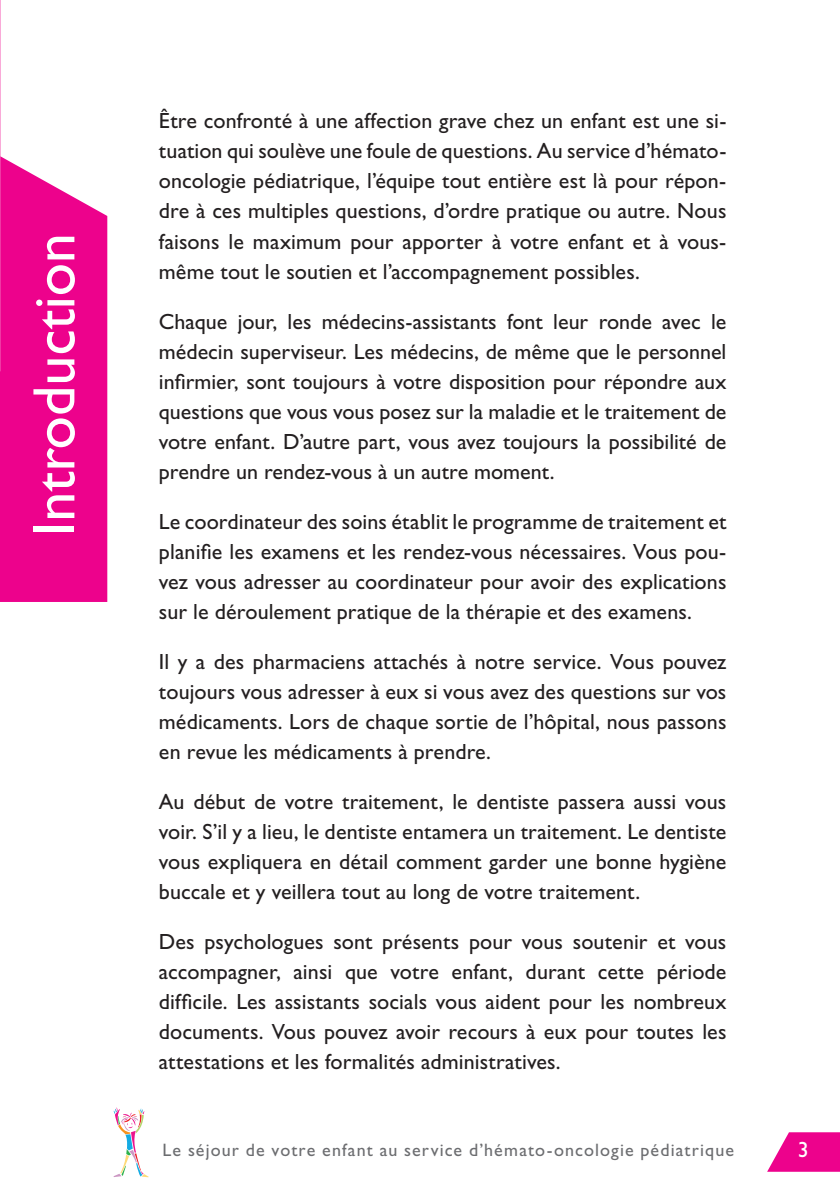
<style>
.page{position:relative;width:840px;height:1191px;background:#fff}
.page>*{position:absolute;margin:0;border:0;box-sizing:border-box;transform-origin:0 0}
.t1{font:60px "Gill Sans Std";color:#fff}
.t2{font:22px/30px "Gill Sans Std";letter-spacing:.005em;color:#231f20;text-align:justify}
.t3{font:22px "Gill Sans Std";color:#fff}
.t4{font:18px "Gill Sans Std";letter-spacing:.06em;color:#6c6d70}
</style>
<div class="page">
<svg style="left:767px;top:1132px;width:72px;height:39px"></svg>
<svg style="left:113px;top:1107px;width:36px;height:70px"></svg>
<hr style="left:0;top:0;width:1px;height:156px;background:#ed028c">
<div style="left:0;top:156px;width:107px;height:446px;background:#ed028c"></div>
<hr style="left:0;top:156px;width:1px;height:215px;background:#ed028c">
<h1 class="t1" style="left:20px;top:536px;width:305px;rotate:-90deg">Introduction</h1>
<p class="t2" style="left:159px;top:106px;width:568px">Être confronté à une affection grave chez un enfant est une si&shy;tuation qui soulève une foule de questions. Au service d’hémato&shy;oncologie pédiatrique, l’équipe tout entière est là pour répon&shy;dre à ces multiples questions, d’ordre pratique ou autre. Nous faisons le maximum pour apporter à votre enfant et à vous&shy;même tout le soutien et l’accompagnement possibles.</p>
<p class="t2" style="left:159px;top:306px;width:568px">Chaque jour, les médecins-assistants font leur ronde avec le médecin superviseur. Les médecins, de même que le personnel infirmier, sont toujours à votre disposition pour répondre aux questions que vous vous posez sur la maladie et le traitement de votre enfant. D’autre part, vous avez toujours la possibilité de prendre un rendez-vous à un autre moment.</p>
<p class="t2" style="left:159px;top:506px;width:568px">Le coordinateur des soins établit le programme de traitement et planifie les examens et les rendez-vous nécessaires. Vous pou&shy;vez vous adresser au coordinateur pour avoir des explications sur le déroulement pratique de la thérapie et des examens.</p>
<p class="t2" style="left:159px;top:646px;width:568px">Il y a des pharmaciens attachés à notre service. Vous pouvez toujours vous adresser à eux si vous avez des questions sur vos médicaments. Lors de chaque sortie de l’hôpital, nous passons en revue les médicaments à prendre.</p>
<p class="t2" style="left:159px;top:786px;width:568px">Au début de votre traitement, le dentiste passera aussi vous voir. S’il y a lieu, le dentiste entamera un traitement. Le dentiste vous expliquera en détail comment garder une bonne hygiène buccale et y veillera tout au long de votre traitement.</p>
<p class="t2" style="left:159px;top:926px;width:568px">Des psychologues sont présents pour vous soutenir et vous accompagner, ainsi que votre enfant, durant cette période difficile. Les assistants socials vous aident pour les nombreux documents. Vous pouvez avoir recours à eux pour toutes les attestations et les formalités administratives.</p>
<p class="t4" style="left:162px;top:1139px;width:572px">Le séjour de votre enfant au service d’hémato-oncologie pédiatrique</p>
<p class="t3" style="left:797px;top:1136px;width:12px">3</p>
</div>
